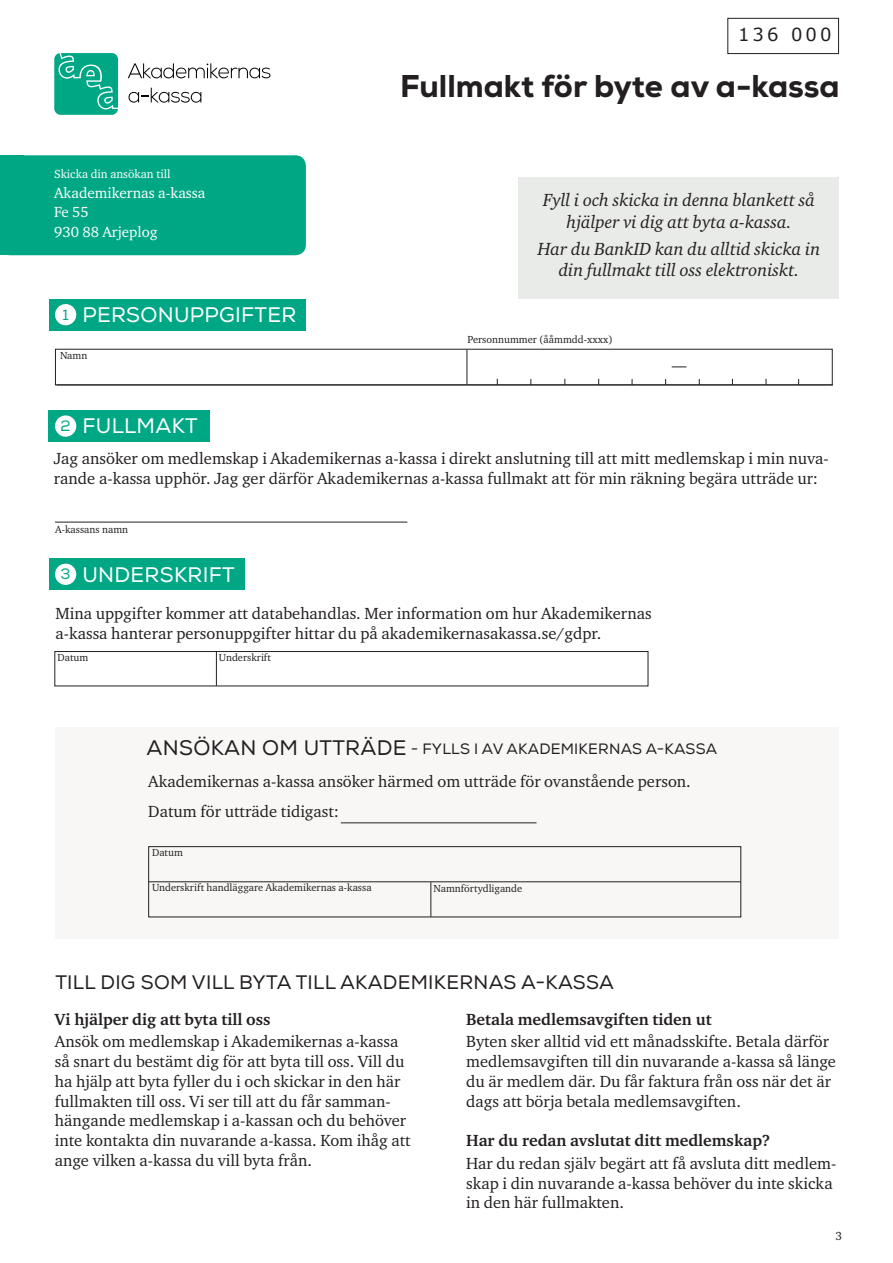
<style>
.page{position:relative;width:893px;height:1263px;background:#fff}
.page>*{position:absolute;margin:0;border:0;box-sizing:border-box;transform-origin:0 0}
.t1{font:800 31.5px "Nexa";color:#231f20}
.t2{font:21px "Nexa";letter-spacing:.015em;color:#fff}
.t3{font:19.5px "Nexa";letter-spacing:.015em;color:#231f20}
.t4{font:italic 18px/21.6px "Charter ITC Std";color:#231f20;text-align:center}
.t5{font:18px "Verdana";letter-spacing:.17em;color:#231f20}
.t6{font:16.5px/19.8px "Charter ITC Std";color:#231f20}
.t7{font:700 16.5px "Charter ITC Std";color:#231f20}
.t8{font:15px "Nexa";letter-spacing:.015em;color:#231f20}
.t9{font:15px "Charter ITC Std";color:#fff}
.t10{font:15px "Nexa";color:#fff}
.t11{font:15px "Nexa";color:#00a785}
.t12{font:12px "Charter ITC Std";color:#fff}
.t13{font:12px "Charter ITC Std";color:#231f20}
.t14{font:10.5px "Charter ITC Std";color:#231f20}
.s1{font-size:21px}
</style>
<div class="page">
<div style="left:519px;top:177px;width:320px;height:121px;background:#e8ebe8"></div>
<hr style="left:57px;top:384px;width:776px;height:1px;background:#231f20">
<svg style="left:672px;top:366px;width:14px;height:1px"></svg>
<hr style="left:466px;top:349px;width:1px;height:35px;background:#231f20">
<hr style="left:55px;top:522px;width:352px;height:1px;background:#231f20">
<div style="left:49px;top:410px;width:161px;height:32px;background:#00a785"></div>
<div style="left:55px;top:415px;width:21px;height:22px;background:#fff;border-radius:50%"></div>
<div style="left:49px;top:299px;width:257px;height:31px;background:#00a785"></div>
<div style="left:55px;top:304px;width:21px;height:21px;background:#fff;border-radius:50%"></div>
<div style="left:54px;top:651px;width:594px;height:35px;border:1px solid #231f20"></div>
<hr style="left:216px;top:651px;width:1px;height:35px;background:#231f20">
<div style="left:49px;top:558px;width:195px;height:32px;background:#00a785"></div>
<div style="left:55px;top:564px;width:21px;height:21px;background:#fff;border-radius:50%"></div>
<div style="left:55px;top:727px;width:783px;height:211px;background:#f9f6f6"></div>
<div style="left:148px;top:846px;width:593px;height:71px;border:1px solid #231f20"></div>
<hr style="left:430px;top:882px;width:1px;height:35px;background:#231f20">
<hr style="left:148px;top:881px;width:593px;height:1px;background:#231f20">
<hr style="left:341px;top:822px;width:196px;height:1px;background:#231f20">
<div style="left:0;top:155px;width:306px;height:100px;background:#00a785;border-radius:11px"></div>
<div style="left:0;top:155px;width:24px;height:100px;background:#00a785"></div>
<svg style="left:54px;top:53px;width:64px;height:62px;background:#1bb092"></svg>
<svg style="left:128px;top:63px;width:142px;height:15px"></svg>
<svg style="left:128px;top:88px;width:74px;height:15px"></svg>
<div style="left:727px;top:18px;width:112px;height:36px;border:1px solid #231f20"></div>
<p class="t5" style="left:738px;top:22px;width:95px">136 000</p>
<p class="t12" style="left:54px;top:167px;width:118px">Skicka din ansökan till</p>
<p class="t9" style="left:54px;top:183px;width:153px">Akademikernas a-kassa</p>
<p class="t9" style="left:54px;top:203px;width:36px">Fe 55</p>
<p class="t9" style="left:54px;top:222px;width:105px">930 88 Arjeplog</p>
<p class="t11" style="left:62px;top:305px;width:8px">1</p>
<p class="t2" style="left:82px;top:302px;width:216px">PERSONUPPGIFTER</p>
<p class="t10" style="left:83px;top:305px;width:12px">2</p>
<p class="t14" style="left:60px;top:349px;width:29px">Namn</p>
<p class="t1" style="left:400px;top:66px;width:441px">Fullmakt för byte av a-kassa</p>
<p class="t4" style="left:543px;top:189px;width:273px">Fyll i och skicka in denna blankett så hjälper vi dig att byta a-kassa.</p>
<p class="t4" style="left:538px;top:237px;width:284px">Har du BankID kan du alltid skicka in din fullmakt till oss elektroniskt.</p>
<p class="t14" style="left:467px;top:333px;width:147px">Personnummer (ååmmdd-xxxx)</p>
<p class="t11" style="left:61px;top:417px;width:12px">2</p>
<p class="t2" style="left:82px;top:413px;width:117px">FULLMAKT</p>
<p class="t10" style="left:83px;top:417px;width:12px">2</p>
<p class="t6" style="left:54px;top:448px;width:776px">Jag ansöker om medlemskap i Akademikernas a-kassa i direkt anslutning till att mitt medlemskap i min nuva&shy;rande a-kassa upphör. Jag ger därför Akademikernas a-kassa fullmakt att för min räkning begära utträde ur:</p>
<p class="t14" style="left:55px;top:523px;width:75px">A-kassans namn</p>
<p class="t11" style="left:61px;top:565px;width:12px">3</p>
<p class="t2" style="left:82px;top:562px;width:154px">UNDERSKRIFT</p>
<p class="t10" style="left:83px;top:565px;width:12px">2</p>
<p class="t6" style="left:55px;top:603px;width:598px">Mina uppgifter kommer att databehandlas. Mer information om hur Akademikernas a-kassa hanterar personuppgifter hittar du på akademikernasakassa.se/gdpr.</p>
<p class="t14" style="left:57px;top:651px;width:32px">Datum</p>
<p class="t14" style="left:219px;top:651px;width:54px">Underskrift</p>
<p class="t8" style="left:147px;top:739px;width:572px"><span class="s1">ANSÖKAN OM UTTRÄDE</span> - FYLLS I AV AKADEMIKERNAS A-KASSA</p>
<p class="t6" style="left:148px;top:772px;width:544px">Akademikernas a-kassa ansöker härmed om utträde för ovanstående person.</p>
<p class="t6" style="left:148px;top:802px;width:192px">Datum för utträde tidigast:</p>
<p class="t14" style="left:152px;top:846px;width:32px">Datum</p>
<p class="t14" style="left:152px;top:881px;width:221px">Underskrift handläggare Akademikernas a-kassa</p>
<p class="t14" style="left:433px;top:882px;width:90px">Namnförtydligande</p>
<p class="t3" style="left:55px;top:971px;width:560px">TILL DIG SOM VILL BYTA TILL AKADEMIKERNAS A-KASSA</p>
<p class="t7" style="left:55px;top:1009px;width:217px">Vi hjälper dig att byta till oss</p>
<p class="t6" style="left:55px;top:1031px;width:357px">Ansök om medlemskap i Akademikernas a-kassa så snart du bestämt dig för att byta till oss. Vill du ha hjälp att byta fyller du i och skickar in den här fullmakten till oss. Vi ser till att du får samman&shy;hängande medlemskap i a-kassan och du behöver inte kontakta din nuvarande a-kassa. Kom ihåg att ange vilken a-kassa du vill byta från.</p>
<p class="t7" style="left:466px;top:1009px;width:247px">Betala medlemsavgiften tiden ut</p>
<p class="t6" style="left:466px;top:1031px;width:371px">Byten sker alltid vid ett månadsskifte. Betala därför medlemsavgiften till din nuvarande a-kassa så länge</p>
<p class="t6" style="left:466px;top:1071px;width:366px">du är medlem där. Du får faktura från oss när det är dags att börja betala medlemsavgiften.</p>
<p class="t7" style="left:466px;top:1130px;width:306px">Har du redan avslutat ditt medlemskap?</p>
<p class="t6" style="left:466px;top:1153px;width:372px">Har du redan själv begärt att få avsluta ditt medlem&shy;skap i din nuvarande a-kassa behöver du inte skicka</p>
<p class="t6" style="left:466px;top:1192px;width:159px">in den här fullmakten.</p>
<p class="t13" style="left:836px;top:1228px;width:8px">3</p>
</div>
